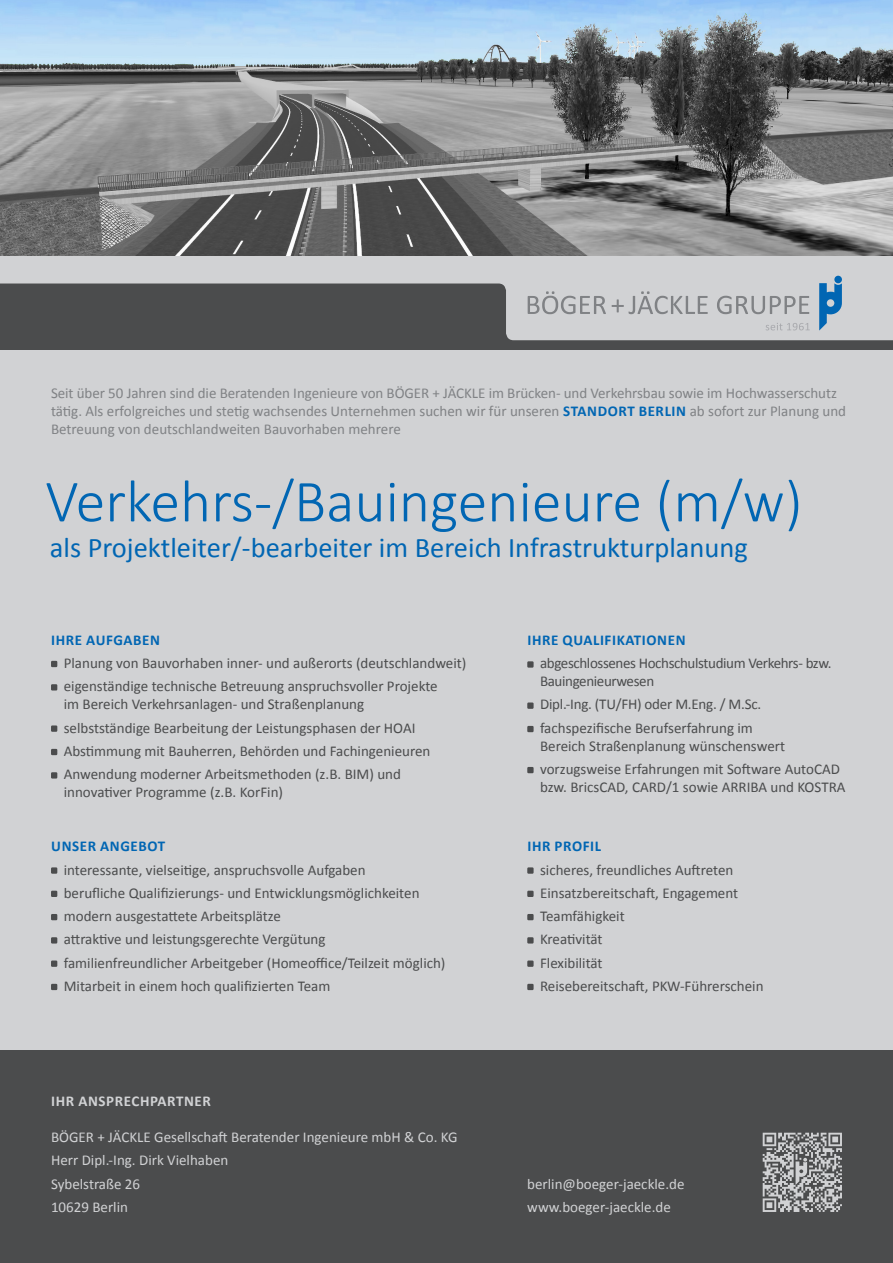
<style>
.page{position:relative;width:893px;height:1263px;background:#fff}
.page>*{position:absolute;margin:0;border:0;box-sizing:border-box;transform-origin:0 0}
.t1{font:300 60px "Calibri";color:#0166b3}
.t2{font:28.5px "Calibri";color:#0166b3}
.t3{font:15px "Calibri";color:#4b4c4d}
.t4{font:15px/18px "Calibri";letter-spacing:-.005em;color:#808285}
.t5{font:15px "Calibri";color:#d1d2d4}
.t6{font:15px "Calibri";letter-spacing:-.025em;color:#4b4c4d}
.t7{font:700 15px "Calibri";letter-spacing:.04em;color:#0166b3}
.t8{font:700 15px "Calibri";letter-spacing:.04em;color:#d1d2d4}
.s1{font-weight:700;color:#0166b3}
</style>
<div class="page">
<div style="left:0;top:255px;width:893px;height:795px;background:#d1d2d4"></div>
<div style="left:0;top:255px;width:893px;height:95px;background:#4b4c4d"></div>
<svg style="left:0;top:255px;width:893px;height:85px;fill:#d1d2d4"></svg>
<div style="left:0;top:1050px;width:893px;height:213px;background:#4b4c4d"></div>
<svg style="left:528px;top:291px;width:78px;height:23px;background:#b8b9bc"></svg>
<svg style="left:612px;top:291px;width:96px;height:23px;background:#bdbec1"></svg>
<svg style="left:717px;top:296px;width:92px;height:18px;background:#b5b6b8"></svg>
<svg style="left:766px;top:323px;width:44px;height:7px"></svg>
<svg style="left:819px;top:283px;width:23px;height:48px"></svg>
<div style="left:834px;top:276px;width:8px;height:7px;background:#0166b3;border-radius:50%"></div>
<svg style="left:51px;top:661px;width:6px;height:6px"></svg>
<svg style="left:51px;top:684px;width:6px;height:6px"></svg>
<div style="left:51px;top:725px;width:6px;height:7px;background:#4b4c4d"></div>
<svg style="left:51px;top:749px;width:6px;height:6px"></svg>
<svg style="left:51px;top:772px;width:6px;height:6px"></svg>
<div style="left:527px;top:661px;width:7px;height:7px;background:#4b4c4d"></div>
<div style="left:527px;top:726px;width:7px;height:6px;background:#4b4c4d"></div>
<div style="left:527px;top:702px;width:7px;height:7px;background:#4b4c4d"></div>
<div style="left:527px;top:767px;width:7px;height:6px;background:#4b4c4d"></div>
<div style="left:527px;top:867px;width:7px;height:7px;background:#4b4c4d"></div>
<div style="left:51px;top:867px;width:6px;height:7px;background:#4b4c4d"></div>
<div style="left:527px;top:891px;width:7px;height:6px;background:#4b4c4d"></div>
<svg style="left:51px;top:891px;width:6px;height:6px"></svg>
<div style="left:527px;top:914px;width:7px;height:6px;background:#4b4c4d"></div>
<svg style="left:51px;top:914px;width:6px;height:6px"></svg>
<div style="left:527px;top:960px;width:7px;height:7px;background:#4b4c4d"></div>
<div style="left:51px;top:960px;width:6px;height:7px;background:#4b4c4d"></div>
<div style="left:527px;top:937px;width:7px;height:6px;background:#4b4c4d"></div>
<svg style="left:51px;top:937px;width:6px;height:6px"></svg>
<div style="left:527px;top:984px;width:7px;height:6px;background:#4b4c4d"></div>
<svg style="left:51px;top:984px;width:6px;height:6px"></svg>
<img style="left:0;top:0;width:893px;height:255px">
<svg style="left:763px;top:1133px;width:79px;height:79px"></svg>
<p class="t4" style="left:51px;top:384px;width:797px">Seit über 50 Jahren sind die Beratenden Ingenieure von BÖGER + JÄCKLE im Brücken- und Verkehrsbau sowie im Hochwasserschutz tätig. Als erfolgreiches und stetig wachsendes Unternehmen suchen wir für unseren <span class="s1">STANDORT BERLIN</span> ab sofort zur Planung und<br>Betreuung von deutschlandweiten Bauvorhaben mehrere</p>
<p class="t1" style="left:45px;top:464px;width:759px">Verkehrs-/Bauingenieure (m/w)</p>
<p class="t2" style="left:50px;top:530px;width:699px">als Projektleiter/-bearbeiter im Bereich Infrastrukturplanung</p>
<p class="t7" style="left:51px;top:630px;width:110px">IHRE AUFGABEN</p>
<p class="t3" style="left:64px;top:654px;width:404px">Planung von Bauvorhaben inner- und außerorts (deutschlandweit)</p>
<p class="t3" style="left:64px;top:677px;width:375px">eigenständige technische Betreuung anspruchsvoller Projekte</p>
<p class="t3" style="left:64px;top:695px;width:302px">im Bereich Verkehrsanlagen- und Straßenplanung</p>
<p class="t3" style="left:64px;top:718px;width:353px">selbstständige Bearbeitung der Leistungsphasen der HOAI</p>
<p class="t3" style="left:64px;top:741px;width:368px">Abstimmung mit Bauherren, Behörden und Fachingenieuren</p>
<p class="t3" style="left:64px;top:765px;width:339px">Anwendung moderner Arbeitsmethoden (z.B. BIM) und</p>
<p class="t3" style="left:64px;top:783px;width:221px">innovativer Programme (z.B. KorFin)</p>
<p class="t7" style="left:51px;top:837px;width:115px">UNSER ANGEBOT</p>
<p class="t3" style="left:64px;top:860px;width:303px">interessante, vielseitige, anspruchsvolle Aufgaben</p>
<p class="t3" style="left:64px;top:883px;width:357px">berufliche Qualifizierungs- und Entwicklungsmöglichkeiten</p>
<p class="t3" style="left:64px;top:906px;width:219px">modern ausgestattete Arbeitsplätze</p>
<p class="t3" style="left:64px;top:930px;width:263px">attraktive und leistungsgerechte Vergütung</p>
<p class="t3" style="left:64px;top:953px;width:383px">familienfreundlicher Arbeitgeber (Homeoffice/Teilzeit möglich)</p>
<p class="t3" style="left:64px;top:976px;width:268px">Mitarbeit in einem hoch qualifizierten Team</p>
<p class="t8" style="left:51px;top:1091px;width:161px">IHR ANSPRECHPARTNER</p>
<p class="t5" style="left:51px;top:1128px;width:408px">BÖGER + JÄCKLE Gesellschaft Beratender Ingenieure mbH &amp; Co. KG</p>
<p class="t5" style="left:51px;top:1151px;width:179px">Herr Dipl.-Ing. Dirk Vielhaben</p>
<p class="t5" style="left:51px;top:1174px;width:91px">Sybelstraße 26</p>
<p class="t5" style="left:51px;top:1197px;width:79px">10629 Berlin</p>
<p class="t7" style="left:528px;top:630px;width:159px">IHRE QUALIFIKATIONEN</p>
<p class="t6" style="left:540px;top:654px;width:293px">abgeschlossenes Hochschulstudium Verkehrs- bzw.</p>
<p class="t6" style="left:540px;top:672px;width:116px">Bauingenieurwesen</p>
<p class="t3" style="left:540px;top:695px;width:223px">Dipl.-Ing. (TU/FH) oder M.Eng. / M.Sc.</p>
<p class="t3" style="left:540px;top:718px;width:214px">fachspezifische Berufserfahrung im</p>
<p class="t3" style="left:540px;top:736px;width:247px">Bereich Straßenplanung wünschenswert</p>
<p class="t3" style="left:540px;top:759px;width:301px">vorzugsweise Erfahrungen mit Software AutoCAD</p>
<p class="t3" style="left:540px;top:777px;width:307px">bzw. BricsCAD, CARD/1 sowie ARRIBA und KOSTRA</p>
<p class="t7" style="left:528px;top:837px;width:75px">IHR PROFIL</p>
<p class="t3" style="left:540px;top:860px;width:195px">sicheres, freundliches Auftreten</p>
<p class="t3" style="left:540px;top:883px;width:200px">Einsatzbereitschaft, Engagement</p>
<p class="t3" style="left:540px;top:906px;width:86px">Teamfähigkeit</p>
<p class="t3" style="left:540px;top:930px;width:64px">Kreativität</p>
<p class="t3" style="left:540px;top:953px;width:64px">Flexibilität</p>
<p class="t3" style="left:540px;top:976px;width:225px">Reisebereitschaft, PKW-Führerschein</p>
<p class="t5" style="left:527px;top:1174px;width:159px">berlin@boeger-jaeckle.de</p>
<p class="t5" style="left:527px;top:1197px;width:145px">www.boeger-jaeckle.de</p>
</div>
